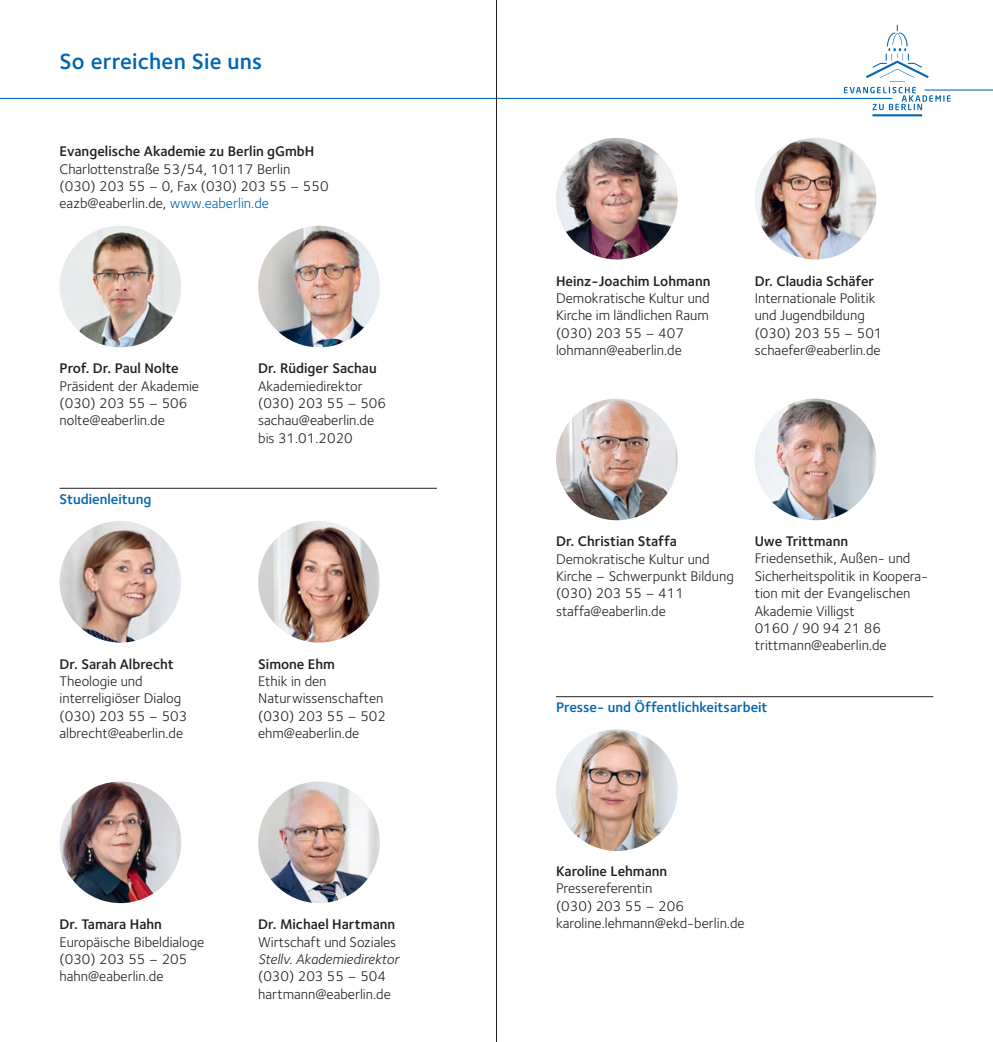
<style>
.page{position:relative;width:993px;height:1042px;background:#fff}
.page>*{position:absolute;margin:0;border:0;box-sizing:border-box;transform-origin:0 0}
.t1{font:600 22.75px "Foundry Sterling";letter-spacing:.01em;color:#0166b3}
.t2{font:14.35px/17.3px "Foundry Sterling";color:#231f20}
.t3{font:600 14.35px "Foundry Sterling";color:#231f20}
.t4{font:600 14.35px "Foundry Sterling";color:#0166b3}
.t5{font:italic 14.35px "Foundry Sterling";letter-spacing:-.005em;color:#231f20}
.s1{color:#0166b3}
</style>
<div class="page">
<img style="left:60px;top:226px;width:121px;height:121px;border-radius:61px">
<img style="left:258px;top:226px;width:121px;height:121px;border-radius:61px">
<img style="left:60px;top:521px;width:121px;height:121px;border-radius:61px">
<img style="left:258px;top:521px;width:121px;height:121px;border-radius:61px">
<img style="left:60px;top:781px;width:121px;height:122px;border-radius:61px">
<img style="left:258px;top:781px;width:121px;height:122px;border-radius:61px">
<img style="left:556px;top:138px;width:121px;height:121px;border-radius:61px">
<img style="left:754px;top:138px;width:122px;height:121px;border-radius:61px">
<img style="left:556px;top:399px;width:121px;height:121px;border-radius:61px">
<img style="left:754px;top:399px;width:122px;height:121px;border-radius:61px">
<hr style="left:60px;top:488px;width:377px;height:1px;background:#231f20">
<hr style="left:556px;top:696px;width:377px;height:1px;background:#231f20">
<img style="left:556px;top:729px;width:121px;height:122px;border-radius:61px">
<hr style="left:872px;top:114px;width:49px;height:2px;background:#0166b3">
<svg style="left:0;top:25px;width:992px;height:85px"></svg>
<hr style="left:496px;top:0;width:1px;height:1042px;background:#231f20">
<h1 class="t1" style="left:60px;top:48px;width:204px">So erreichen Sie uns</h1>
<p class="t3" style="left:60px;top:143px;width:256px">Evangelische Akademie zu Berlin gGmbH</p>
<p class="t2" style="left:60px;top:160px;width:270px">Charlottenstraße 53/54, 10117 Berlin (030) 203 55 – 0, Fax (030) 203 55 – 550 eazb@eaberlin.de, <span class="s1">www.eaberlin.de</span></p>
<p class="t3" style="left:60px;top:360px;width:121px">Prof. Dr. Paul Nolte</p>
<p class="t2" style="left:60px;top:377px;width:141px">Präsident der Akademie (030) 203 55 – 506 nolte@eaberlin.de</p>
<p class="t4" style="left:60px;top:490px;width:93px">Studienleitung</p>
<p class="t3" style="left:258px;top:360px;width:120px">Dr. Rüdiger Sachau</p>
<p class="t2" style="left:258px;top:377px;width:129px">Akademiedirektor (030) 203 55 – 506 sachau@eaberlin.de bis 31.01.2020</p>
<p class="t3" style="left:60px;top:655px;width:116px">Dr. Sarah Albrecht</p>
<p class="t2" style="left:60px;top:672px;width:129px">Theologie und interreligiöser Dialog (030) 203 55 – 503 albrecht@eaberlin.de</p>
<p class="t3" style="left:258px;top:655px;width:78px">Simone Ehm</p>
<p class="t2" style="left:258px;top:672px;width:129px">Ethik in den<br>Naturwissenschaften (030) 203 55 – 502 ehm@eaberlin.de</p>
<p class="t3" style="left:60px;top:916px;width:104px">Dr. Tamara Hahn</p>
<p class="t2" style="left:60px;top:933px;width:146px">Europäische Bibeldialoge (030) 203 55 – 205 hahn@eaberlin.de</p>
<p class="t3" style="left:258px;top:916px;width:138px">Dr. Michael Hartmann</p>
<p class="t2" style="left:258px;top:933px;width:139px">Wirtschaft und Soziales</p>
<p class="t5" style="left:258px;top:951px;width:142px">Stellv. Akademiedirektor</p>
<p class="t2" style="left:258px;top:967px;width:134px">(030) 203 55 – 504 hartmann@eaberlin.de</p>
<p class="t3" style="left:556px;top:272px;width:156px">Heinz-Joachim Lohmann</p>
<p class="t2" style="left:556px;top:289px;width:155px">Demokratische Kultur und<br>Kirche im ländlichen Raum (030) 203 55 – 407 lohmann@eaberlin.de</p>
<p class="t3" style="left:754px;top:272px;width:121px">Dr. Claudia Schäfer</p>
<p class="t2" style="left:754px;top:289px;width:129px">Internationale Politik und Jugendbildung (030) 203 55 – 501 schaefer@eaberlin.de</p>
<p class="t3" style="left:556px;top:533px;width:122px">Dr. Christian Staffa</p>
<p class="t2" style="left:556px;top:550px;width:179px">Demokratische Kultur und<br>Kirche – Schwerpunkt Bildung (030) 203 55 – 411 staffa@eaberlin.de</p>
<p class="t3" style="left:754px;top:533px;width:95px">Uwe Trittmann</p>
<p class="t2" style="left:754px;top:550px;width:175px">Friedensethik, Außen- und<br>Sicherheitspolitik in Koopera&shy;tion mit der Evangelischen<br>Akademie Villigst<br>0160 / 90 94 21 86 trittmann@eaberlin.de</p>
<p class="t4" style="left:556px;top:699px;width:213px">Presse- und Öffentlichkeitsarbeit</p>
<p class="t3" style="left:556px;top:862px;width:113px">Karoline Lehmann</p>
<p class="t2" style="left:556px;top:879px;width:190px">Pressereferentin<br>(030) 203 55 – 206 karoline.lehmann@ekd-berlin.de</p>
</div>
